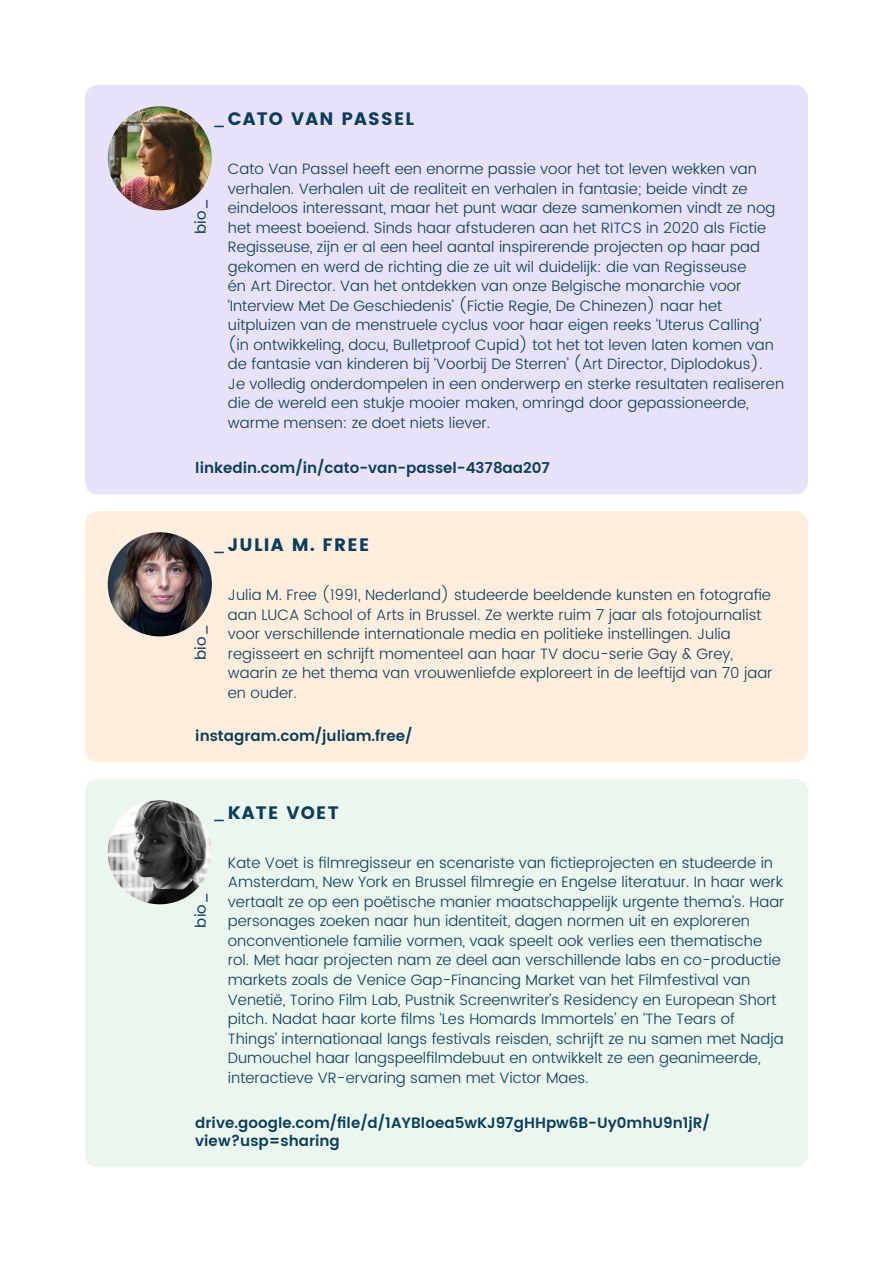
<style>
.page{position:relative;width:893px;height:1263px;background:#fff}
.page>*{position:absolute;margin:0;border:0;box-sizing:border-box;transform-origin:0 0}
.t1{font:700 18px "Poppins";letter-spacing:.07em;color:#0c3e5b}
.t2{font:300 15px/19.5px "Poppins";color:#0c3e5b}
.t3{font:600 15px/18px "Poppins";color:#0c3e5a}
.t4{font:15px "Poppins";letter-spacing:.02em;color:#0c3e5b}
.s1{font-weight:400}
</style>
<div class="page">
<div style="left:85px;top:85px;width:723px;height:409px;background:#e7e1f9;border-radius:13px"></div>
<img style="left:108px;top:106px;width:104px;height:104px;border-radius:52px">
<div style="left:85px;top:511px;width:723px;height:251px;background:#ffeede;border-radius:13px"></div>
<img style="left:108px;top:532px;width:104px;height:104px;border-radius:52px">
<div style="left:85px;top:779px;width:723px;height:388px;background:#ebf6ee;border-radius:13px"></div>
<img style="left:108px;top:800px;width:104px;height:104px;border-radius:52px">
<p class="t1" style="left:212px;top:108px;width:204px"><span class="s1">_</span>CATO VAN PASSEL</p>
<p class="t4" style="left:190px;top:234px;width:38px;rotate:-90deg">bio_</p>
<p class="t2" style="left:228px;top:160px;width:558px">Cato Van Passel heeft een enorme passie voor het tot leven wekken van verhalen. Verhalen uit de realiteit en verhalen in fantasie; beide vindt ze eindeloos interessant, maar het punt waar deze samenkomen vindt ze nog het meest boeiend. Sinds haar afstuderen aan het RITCS in 2020 als Fictie Regisseuse, zijn er al een heel aantal inspirerende projecten op haar pad gekomen en werd de richting die ze uit wil duidelijk: die van Regisseuse<br>én Art Director. Van het ontdekken van onze Belgische monarchie voor ‘Interview Met De Geschiedenis’ (Fictie Regie, De Chinezen) naar het uitpluizen van de menstruele cyclus voor haar eigen reeks ‘Uterus Calling’ (in ontwikkeling, docu, Bulletproof Cupid) tot het tot leven laten komen van de fantasie van kinderen bij ‘Voorbij De Sterren’ (Art Director, Diplodokus).<br>Je volledig onderdompelen in een onderwerp en sterke resultaten realiseren die de wereld een stukje mooier maken, omringd door gepassioneerde, warme mensen: ze doet niets liever.</p>
<p class="t3" style="left:195px;top:459px;width:356px">linkedin.com/in/cato-van-passel-4378aa207</p>
<p class="t1" style="left:212px;top:534px;width:159px"><span class="s1">_</span>JULIA M. FREE</p>
<p class="t4" style="left:190px;top:660px;width:38px;rotate:-90deg">bio_</p>
<p class="t2" style="left:228px;top:586px;width:546px">Julia M. Free (1991, Nederland) studeerde beeldende kunsten en fotografie aan LUCA School of Arts in Brussel. Ze werkte ruim 7 jaar als fotojournalist voor verschillende internationale media en politieke instellingen. Julia regisseert en schrijft momenteel aan haar TV docu-serie Gay &amp; Grey, waarin ze het thema van vrouwenliefde exploreert in de leeftijd van 70 jaar en ouder.</p>
<p class="t3" style="left:195px;top:727px;width:219px">instagram.com/juliam.free/</p>
<p class="t1" style="left:212px;top:802px;width:128px"><span class="s1">_</span>KATE VOET</p>
<p class="t4" style="left:190px;top:928px;width:38px;rotate:-90deg">bio_</p>
<p class="t2" style="left:228px;top:853px;width:558px">Kate Voet is filmregisseur en scenariste van fictieprojecten en studeerde in Amsterdam, New York en Brussel filmregie en Engelse literatuur. In haar werk vertaalt ze op een poëtische manier maatschappelijk urgente thema’s. Haar personages zoeken naar hun identiteit, dagen normen uit en exploreren onconventionele familie vormen, vaak speelt ook verlies een thematische rol. Met haar projecten nam ze deel aan verschillende labs en co-productie markets zoals de Venice Gap-Financing Market van het Filmfestival van Venetië, Torino Film Lab, Pustnik Screenwriter’s Residency en European Short pitch. Nadat haar korte films ‘Les Homards Immortels’ en ‘The Tears of Things’ internationaal langs festivals reisden, schrijft ze nu samen met Nadja Dumouchel haar langspeelfilmdebuut en ontwikkelt ze een geanimeerde, interactieve VR-ervaring samen met Victor Maes.</p>
<p class="t3" style="left:195px;top:1114px;width:516px">drive.google.com/file/d/1AYBloea5wKJ97gHHpw6B-Uy0mhU9n1jR/ view?usp=sharing</p>
</div>
